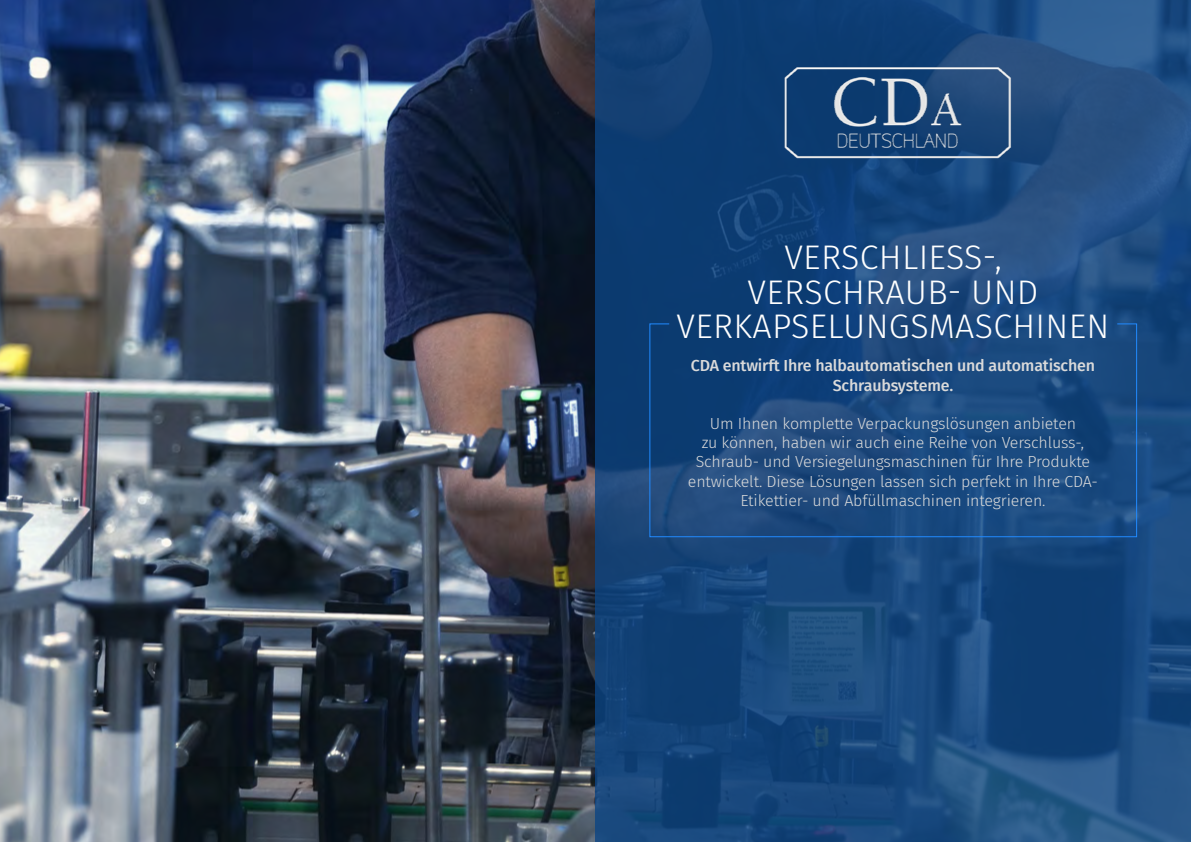
<style>
.page{position:relative;width:1191px;height:842px;background:#fff}
.page>*{position:absolute;margin:0;border:0;box-sizing:border-box;transform-origin:0 0}
.t1{font:300 34px/35px "Fira Sans";letter-spacing:.01em;color:#fff;text-align:center}
.t2{font:300 16px/19.2px "Fira Sans";letter-spacing:-.01em;color:#dadada;text-align:center}
.t3{font:500 16px/19.2px "Fira Sans";letter-spacing:-.01em;color:#dadada;text-align:center}
</style>
<div class="page">
<img style="left:0;top:0;width:595px;height:842px">
<svg style="left:595px;top:0;width:596px;height:842px;background:#18467b"></svg>
<img style="left:721px;top:36px;width:352px;height:128px">
<svg style="left:649px;top:323px;width:488px;height:215px;background:#18477d"></svg>
<h1 class="t1" style="left:676px;top:239px;width:434px">VERSCHLIESS-,<br>VERSCHRAUB- UND<br>VERKAPSELUNGSMASCHINEN</h1>
<p class="t3" style="left:691px;top:355px;width:406px">CDA entwirft Ihre halbautomatischen und automatischen<br>Schraubsysteme.</p>
<p class="t2" style="left:688px;top:414px;width:411px">Um Ihnen komplette Verpackungslösungen anbieten<br>zu können, haben wir auch eine Reihe von Verschluss-, Schraub- und Versiegelungsmaschinen für Ihre Produkte entwickelt. Diese Lösungen lassen sich perfekt in Ihre CDA-Etikettier- und Abfüllmaschinen integrieren.</p>
</div>
